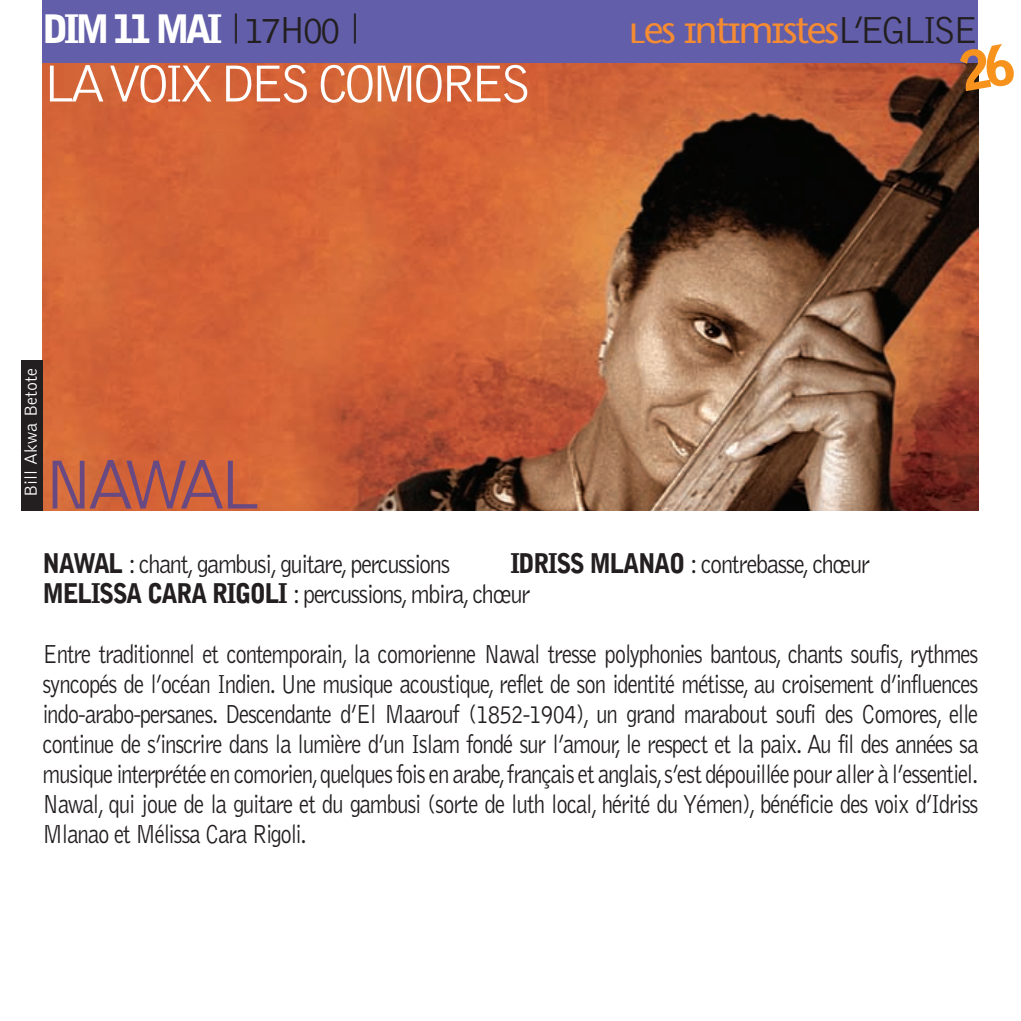
<style>
.page{position:relative;width:1021px;height:1021px;background:#fff}
.page>*{position:absolute;margin:0;border:0;box-sizing:border-box;transform-origin:0 0}
.t1{font:300 72px "Bell Gothic";letter-spacing:-.14em;color:#694981}
.t2{font:300 54px "Bell Gothic";letter-spacing:-.11em;color:#fff}
.t3{font:39px "Migraine Sans";letter-spacing:-.055em;color:#f58b32}
.t4{font:900 39px "Bell Gothic";letter-spacing:-.11em;color:#fff}
.t5{font:300 27px/30px "Bell Gothic";letter-spacing:-.055em;color:#231f20;text-align:justify;scale:.85 1}
.t6{font:300 27px/30px "Bell Gothic";letter-spacing:-.055em;color:#231f20;scale:.9 1}
.t7{font:300 18px "Bell Gothic";color:#fff}
.s1{font-weight:300;color:#231f20}
.s2{font-family:"Bell Gothic";font-weight:300;color:#231f20}
.s3{font-weight:900}
</style>
<div class="page">
<svg style="left:21px;top:0;width:958px;height:511px;background:#a65f4a"></svg>
<svg style="left:958px;top:43px;width:21px;height:48px"></svg>
<h3 class="t4" style="left:43px;top:15px;width:317px">DIM 11 MAI <sup>|</sup> <span class="s1">17H00</span> <sup>|</sup></h3>
<h3 class="t3" style="left:628px;top:7px;width:351px">Les intimistes<span class="s2">L’EGLISE</span></h3>
<h2 class="t2" style="left:43px;top:63px;width:491px">LA VOIX DES COMORES</h2>
<p class="t7" style="left:24px;top:496px;width:130px;rotate:-90deg">Bill Akwa Betote</p>
<h1 class="t1" style="left:43px;top:457px;width:221px">NAWAL</h1>
<p class="t6" style="left:43px;top:550px;width:921px;text-indent:468px"><span class="s3">IDRISS MLANAO</span> : contrebasse, chœur<br><span class="s3">MELISSA CARA RIGOLI</span> : percussions, mbira, chœur</p>
<p class="t5" style="left:43px;top:640px;width:1102px">Entre traditionnel et contemporain, la comorienne Nawal tresse polyphonies bantous, chants soufis, rythmes syncopés de l’océan Indien. Une musique acoustique, reflet de son identité métisse, au croisement d’influences indo-arabo-persanes. Descendante d’El Maarouf (1852-1904), un grand marabout soufi des Comores, elle continue de s’inscrire dans la lumière d’un Islam fondé sur l’amour, le respect et la paix. Au fil des années sa musique interprétée en comorien,quelques fois en arabe,français et anglais,s’est dépouillée pour aller à l’essentiel.<br>Nawal, qui joue de la guitare et du gambusi (sorte de luth local, hérité du Yémen), bénéficie des voix d’Idriss Mlanao et Mélissa Cara Rigoli.</p>
<p class="t6" style="left:43px;top:550px;width:454px"><span class="s3">NAWAL</span> : chant, gambusi, guitare, percussions</p>
</div>
